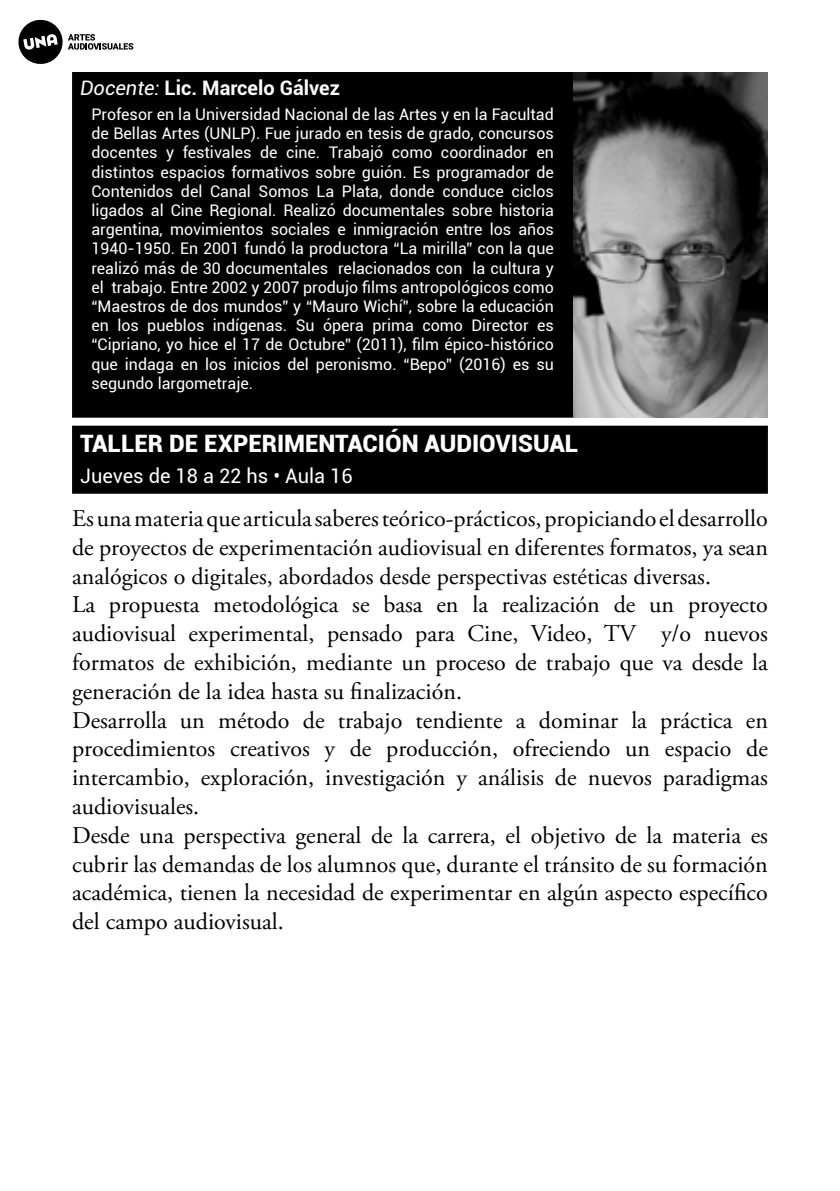
<style>
.page{position:relative;width:840px;height:1191px;background:#fff}
.page>*{position:absolute;margin:0;border:0;box-sizing:border-box;transform-origin:0 0}
.t1{font:24px/28.8px "Adobe Garamond Pro";color:#000}
.t2{font:900 24px "Roboto";color:#fff}
.t3{font:700 20px "Roboto";color:#fff}
.t4{font:20px "Roboto";color:#fff}
.t5{font:16px/19.2px "Roboto";color:#fff;text-align:justify}
.s1{font-weight:400;font-style:italic}
</style>
<div class="page">
<svg style="left:18px;top:19px;width:115px;height:45px"></svg>
<div style="left:72px;top:72px;width:501px;height:346px;background:#000"></div>
<img style="left:573px;top:72px;width:194px;height:346px">
<div style="left:72px;top:426px;width:695px;height:68px;background:#000"></div>
<p class="t3" style="left:80px;top:74px;width:261px"><span class="s1">Docente:</span> Lic. Marcelo Gálvez</p>
<p class="t5" style="left:91px;top:104px;width:463px">Profesor en la Universidad Nacional de las Artes y en la Facultad de Bellas Artes (UNLP). Fue jurado en tesis de grado, concursos docentes y festivales de cine. Trabajó como coordinador en distintos espacios formativos sobre guión. Es programador de Contenidos del Canal Somos La Plata, donde conduce ciclos ligados al Cine Regional. Realizó documentales sobre historia argentina, movimientos sociales e inmigración entre los años 1940-1950. En 2001 fundó la productora “La mirilla” con la que realizó más de 30 documentales relacionados con la cultura y el trabajo. Entre 2002 y 2007 produjo films antropológicos como “Maestros de dos mundos” y “Mauro Wichí”, sobre la educación en los pueblos indígenas. Su ópera prima como Director es “Cipriano, yo hice el 17 de Octubre” (2011), film épico-histórico que indaga en los inicios del peronismo. “Bepo” (2016) es su segundo largometraje.</p>
<p class="t2" style="left:80px;top:426px;width:499px">TALLER DE EXPERIMENTACIÓN AUDIOVISUAL</p>
<p class="t4" style="left:80px;top:461px;width:274px">Jueves de 18 a 22 hs • Aula 16</p>
<p class="t1" style="left:72px;top:505px;width:697px">Es una materia que articula saberes teórico-prácticos, propiciando el desarrollo de proyectos de experimentación audiovisual en diferentes formatos, ya sean analógicos o digitales, abordados desde perspectivas estéticas diversas.<br>La propuesta metodológica se basa en la realización de un proyecto audiovisual experimental, pensado para Cine, Video, TV y/o nuevos formatos de exhibición, mediante un proceso de trabajo que va desde la generación de la idea hasta su finalización.<br>Desarrolla un método de trabajo tendiente a dominar la práctica en procedimientos creativos y de producción, ofreciendo un espacio de intercambio, exploración, investigación y análisis de nuevos paradigmas audiovisuales.<br>Desde una perspectiva general de la carrera, el objetivo de la materia es cubrir las demandas de los alumnos que, durante el tránsito de su formación académica, tienen la necesidad de experimentar en algún aspecto específico del campo audiovisual.</p>
</div>
